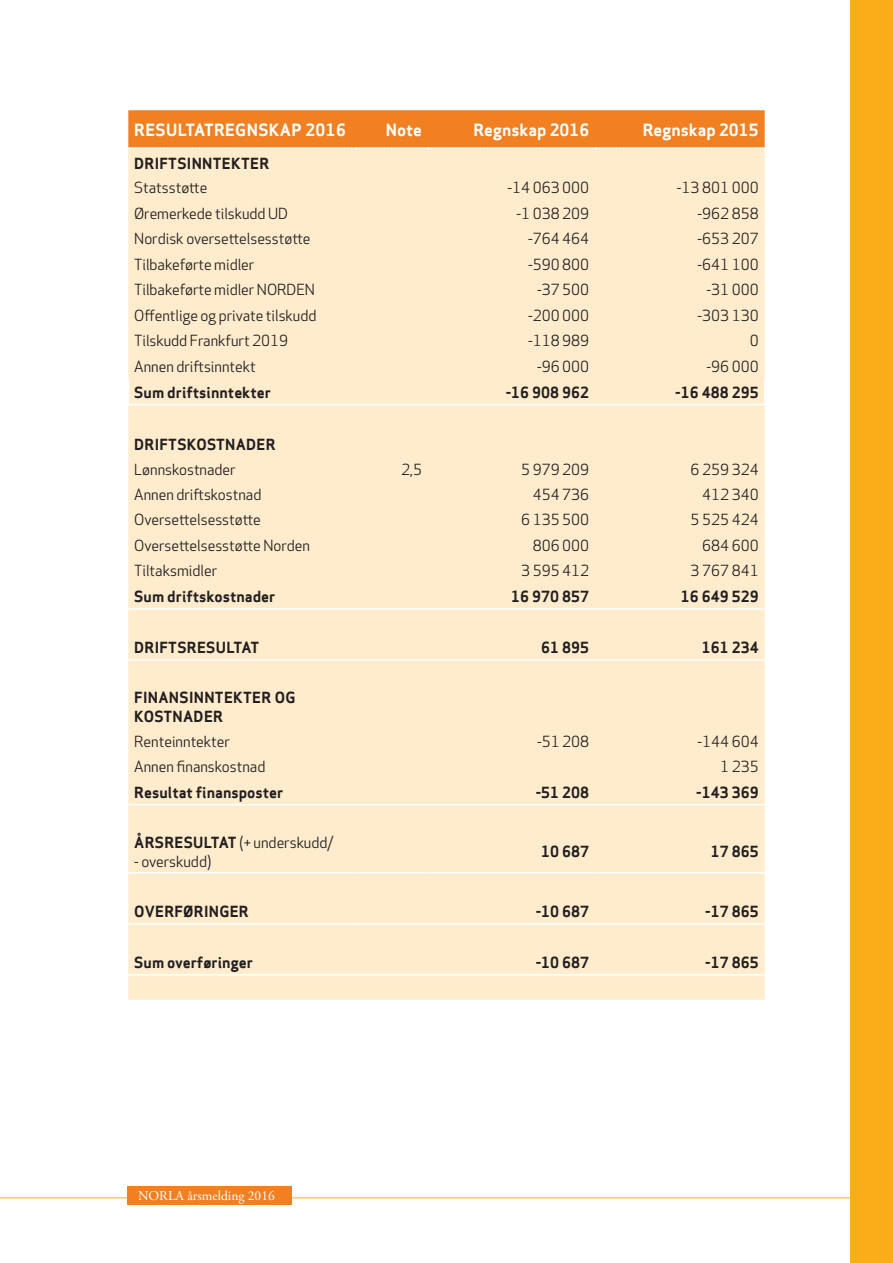
<style>
.page{position:relative;width:893px;height:1263px;background:#fff}
.page>*{position:absolute;margin:0;border:0;box-sizing:border-box;transform-origin:0 0}
.Tabell{font:16.5px "Apex Sans Bold T";color:#fff}
.Tabell-2{font:16.5px "Apex Sans Bold T";letter-spacing:.02em;color:#fff}
.Tabell-3{font:15px "Apex New";color:#231f20}
.Tabell-4{font:15px "Apex Sans Bold T";color:#231f20}
.Tabell-5{font:15px/18.8px "Apex Sans Bold T";letter-spacing:.02em;color:#231f20}
.t1{font:13.5px "Adobe Garamond Pro";color:#fff}
.s1{font-family:"Apex Sans Bold T"}
</style>
<div class="page">
<div style="left:850px;top:0;width:43px;height:1263px;background:#faad19"></div>
<hr style="left:0;top:1197px;width:893px;height:1px;background:#faad19">
<div style="left:128px;top:1186px;width:164px;height:19px;background:#f08021"></div>
<div style="left:128px;top:149px;width:637px;height:851px;background:#feeccd"></div>
<svg style="left:128px;top:110px;width:637px;height:39px;background:#f0862b"></svg>
<hr style="left:128px;top:804px;width:228px;height:1px;background:#fff">
<hr style="left:356px;top:804px;width:72px;height:1px;background:#fff">
<hr style="left:428px;top:804px;width:167px;height:1px;background:#fff">
<hr style="left:595px;top:804px;width:170px;height:1px;background:#fff">
<hr style="left:128px;top:659px;width:228px;height:2px;background:#fff">
<hr style="left:356px;top:659px;width:72px;height:2px;background:#fff">
<hr style="left:428px;top:659px;width:167px;height:2px;background:#fff">
<hr style="left:595px;top:659px;width:170px;height:2px;background:#fff">
<hr style="left:128px;top:608px;width:228px;height:2px;background:#fff">
<hr style="left:356px;top:608px;width:72px;height:2px;background:#fff">
<hr style="left:428px;top:608px;width:167px;height:2px;background:#fff">
<hr style="left:595px;top:608px;width:170px;height:2px;background:#fff">
<svg style="left:128px;top:379px;width:1px;height:25px"></svg>
<svg style="left:764px;top:379px;width:1px;height:25px"></svg>
<hr style="left:128px;top:404px;width:228px;height:1px;background:#fff">
<hr style="left:356px;top:404px;width:72px;height:1px;background:#fff">
<hr style="left:428px;top:404px;width:167px;height:1px;background:#fff">
<hr style="left:595px;top:404px;width:170px;height:1px;background:#fff">
<hr style="left:128px;top:872px;width:228px;height:1px;background:#fff">
<hr style="left:356px;top:872px;width:72px;height:1px;background:#fff">
<hr style="left:428px;top:872px;width:167px;height:1px;background:#fff">
<hr style="left:595px;top:872px;width:170px;height:1px;background:#fff">
<hr style="left:128px;top:923px;width:228px;height:1px;background:#fff">
<hr style="left:356px;top:923px;width:72px;height:1px;background:#fff">
<hr style="left:428px;top:923px;width:167px;height:1px;background:#fff">
<hr style="left:595px;top:923px;width:170px;height:1px;background:#fff">
<hr style="left:128px;top:974px;width:228px;height:2px;background:#fff">
<hr style="left:356px;top:974px;width:72px;height:2px;background:#fff">
<hr style="left:428px;top:974px;width:167px;height:2px;background:#fff">
<hr style="left:595px;top:974px;width:170px;height:2px;background:#fff">
<p class="Tabell-2" style="left:134px;top:119px;width:213px">RESULTATREGNSKAP 2016</p>
<p class="Tabell" style="left:386px;top:119px;width:38px">Note</p>
<p class="Tabell" style="left:473px;top:119px;width:117px">Regnskap 2016</p>
<p class="Tabell" style="left:643px;top:119px;width:117px">Regnskap 2015</p>
<p class="Tabell-5" style="left:134px;top:154px;width:136px">DRIFTSINNTEKTER</p>
<p class="Tabell-3" style="left:134px;top:178px;width:75px">Statsstøtte</p>
<p class="Tabell-3" style="left:508px;top:178px;width:83px">-14 063 000</p>
<p class="Tabell-3" style="left:677px;top:178px;width:83px">-13 801 000</p>
<p class="Tabell-3" style="left:134px;top:204px;width:155px">Øremerkede tilskudd UD</p>
<p class="Tabell-3" style="left:517px;top:204px;width:74px">-1 038 209</p>
<p class="Tabell-3" style="left:697px;top:204px;width:63px">-962 858</p>
<p class="Tabell-3" style="left:134px;top:229px;width:178px">Nordisk oversettelsesstøtte</p>
<p class="Tabell-3" style="left:528px;top:229px;width:63px">-764 464</p>
<p class="Tabell-3" style="left:697px;top:229px;width:63px">-653 207</p>
<p class="Tabell-3" style="left:134px;top:255px;width:122px">Tilbakeførte midler</p>
<p class="Tabell-3" style="left:528px;top:255px;width:63px">-590 800</p>
<p class="Tabell-3" style="left:697px;top:255px;width:63px">-641 100</p>
<p class="Tabell-3" style="left:134px;top:280px;width:182px">Tilbakeførte midler NORDEN</p>
<p class="Tabell-3" style="left:537px;top:280px;width:54px">-37 500</p>
<p class="Tabell-3" style="left:706px;top:280px;width:54px">-31 000</p>
<p class="Tabell-3" style="left:134px;top:306px;width:184px">Offentlige og private tilskudd</p>
<p class="Tabell-3" style="left:528px;top:306px;width:63px">-200 000</p>
<p class="Tabell-3" style="left:697px;top:306px;width:63px">-303 130</p>
<p class="Tabell-3" style="left:134px;top:331px;width:155px">Tilskudd Frankfurt 2019</p>
<p class="Tabell-3" style="left:528px;top:331px;width:63px">-118 989</p>
<p class="Tabell-3" style="left:750px;top:331px;width:10px">0</p>
<p class="Tabell-3" style="left:134px;top:357px;width:123px">Annen driftsinntekt</p>
<p class="Tabell-3" style="left:537px;top:357px;width:54px">-96 000</p>
<p class="Tabell-3" style="left:706px;top:357px;width:54px">-96 000</p>
<p class="Tabell-4" style="left:134px;top:382px;width:138px">Sum driftsinntekter</p>
<p class="Tabell-4" style="left:506px;top:382px;width:85px">-16 908 962</p>
<p class="Tabell-4" style="left:675px;top:382px;width:85px">-16 488 295</p>
<p class="Tabell-5" style="left:134px;top:435px;width:143px">DRIFTSKOSTNADER</p>
<p class="Tabell-3" style="left:134px;top:460px;width:103px">Lønnskostnader</p>
<p class="Tabell-3" style="left:401px;top:460px;width:22px">2,5</p>
<p class="Tabell-3" style="left:521px;top:460px;width:70px">5 979 209</p>
<p class="Tabell-3" style="left:691px;top:460px;width:70px">6 259 324</p>
<p class="Tabell-3" style="left:134px;top:485px;width:129px">Annen driftskostnad</p>
<p class="Tabell-3" style="left:533px;top:485px;width:58px">454 736</p>
<p class="Tabell-3" style="left:702px;top:485px;width:58px">412 340</p>
<p class="Tabell-3" style="left:134px;top:510px;width:128px">Oversettelsesstøtte</p>
<p class="Tabell-3" style="left:521px;top:510px;width:70px">6 135 500</p>
<p class="Tabell-3" style="left:691px;top:510px;width:70px">5 525 424</p>
<p class="Tabell-3" style="left:134px;top:536px;width:177px">Oversettelsesstøtte Norden</p>
<p class="Tabell-3" style="left:533px;top:536px;width:58px">806 000</p>
<p class="Tabell-3" style="left:702px;top:536px;width:58px">684 600</p>
<p class="Tabell-3" style="left:134px;top:561px;width:84px">Tiltaksmidler</p>
<p class="Tabell-3" style="left:521px;top:561px;width:70px">3 595 412</p>
<p class="Tabell-3" style="left:691px;top:561px;width:70px">3 767 841</p>
<p class="Tabell-4" style="left:134px;top:587px;width:143px">Sum driftskostnader</p>
<p class="Tabell-4" style="left:511px;top:587px;width:79px">16 970 857</p>
<p class="Tabell-4" style="left:681px;top:587px;width:79px">16 649 529</p>
<p class="Tabell-5" style="left:134px;top:638px;width:126px">DRIFTSRESULTAT</p>
<p class="Tabell-4" style="left:541px;top:638px;width:49px">61 895</p>
<p class="Tabell-4" style="left:702px;top:638px;width:58px">161 234</p>
<p class="Tabell-5" style="left:134px;top:688px;width:163px">FINANSINNTEKTER OG<br>KOSTNADER</p>
<p class="Tabell-3" style="left:134px;top:731px;width:97px">Renteinntekter</p>
<p class="Tabell-3" style="left:537px;top:731px;width:54px">-51 208</p>
<p class="Tabell-3" style="left:697px;top:731px;width:63px">-144 604</p>
<p class="Tabell-3" style="left:134px;top:757px;width:133px">Annen finanskostnad</p>
<p class="Tabell-3" style="left:720px;top:757px;width:40px">1 235</p>
<p class="Tabell-4" style="left:134px;top:783px;width:151px">Resultat finansposter</p>
<p class="Tabell-4" style="left:536px;top:783px;width:55px">-51 208</p>
<p class="Tabell-4" style="left:696px;top:783px;width:64px">-143 369</p>
<p class="Tabell-3" style="left:134px;top:833px;width:201px"><span class="s1">ÅRSRESULTAT</span> (+ underskudd/</p>
<p class="Tabell-3" style="left:134px;top:852px;width:78px">- overskudd)</p>
<p class="Tabell-4" style="left:541px;top:842px;width:49px">10 687</p>
<p class="Tabell-4" style="left:711px;top:842px;width:49px">17 865</p>
<p class="Tabell-5" style="left:134px;top:902px;width:116px">OVERFØRINGER</p>
<p class="Tabell-4" style="left:536px;top:902px;width:55px">-10 687</p>
<p class="Tabell-4" style="left:705px;top:902px;width:55px">-17 865</p>
<p class="Tabell-4" style="left:134px;top:953px;width:120px">Sum overføringer</p>
<p class="Tabell-4" style="left:536px;top:953px;width:55px">-10 687</p>
<p class="Tabell-4" style="left:705px;top:953px;width:55px">-17 865</p>
<p class="t1" style="left:138px;top:1188px;width:138px">NORLA årsmelding 2016</p>
</div>
